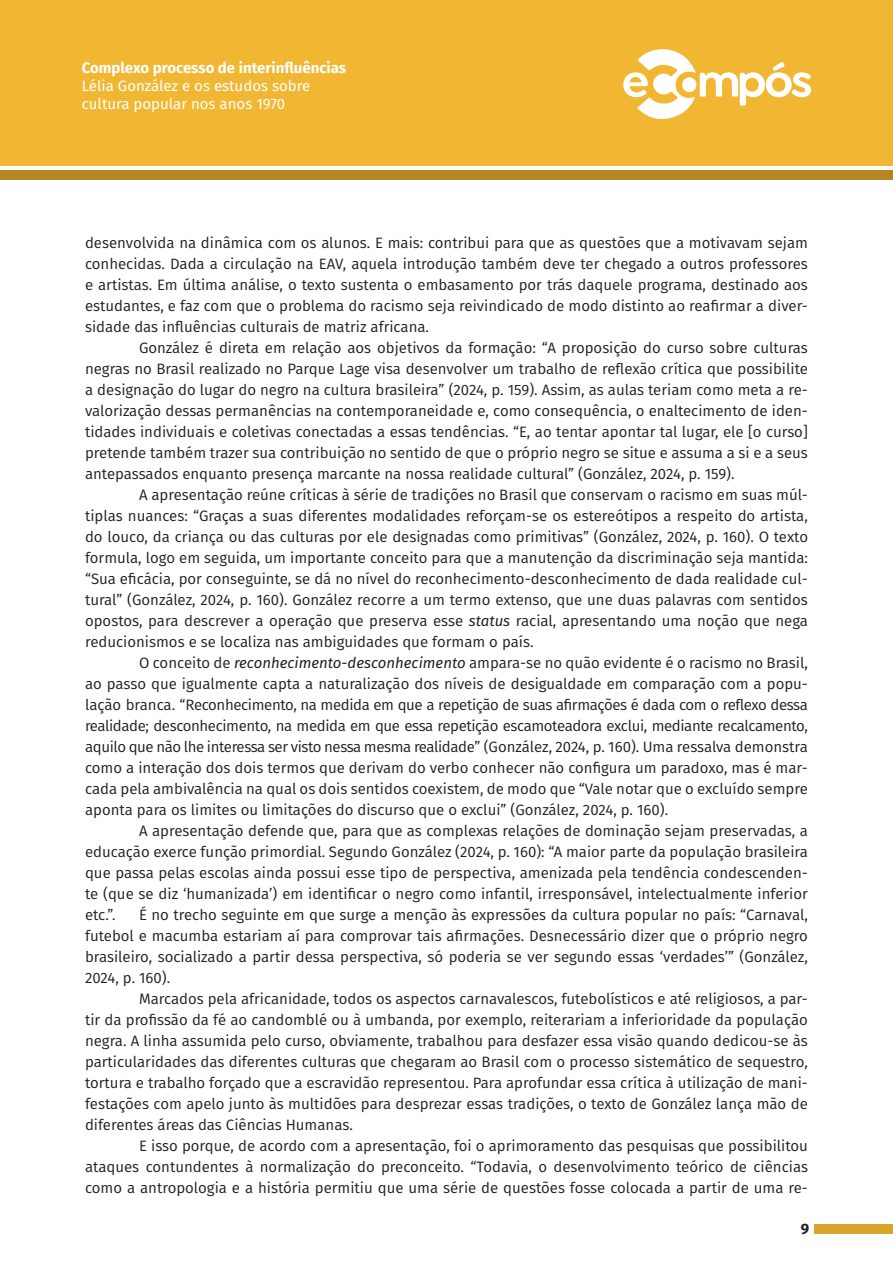
<style>
.page{position:relative;width:893px;height:1263px;background:#fff}
.page>*{position:absolute;margin:0;border:0;box-sizing:border-box;transform-origin:0 0}
.Texto{font:15px/21px "Fira Sans";color:#231f20;text-align:justify}
.t1{font:15px/18px "Fira Sans";color:#fff}
.t2{font:700 15px "Fira Sans";color:#fff}
.t3{font:700 15px "Fira Sans";color:#231f20}
.s1{font-style:italic}
</style>
<div class="page">
<div style="left:0;top:0;width:893px;height:166px;background:#f2b732"></div>
<div style="left:0;top:170px;width:893px;height:10px;background:#b48723"></div>
<div style="left:814px;top:1224px;width:79px;height:9px;background:#d9a42c"></div>
<svg style="left:623px;top:49px;width:188px;height:70px"></svg>
<p class="t2" style="left:82px;top:55px;width:266px">Complexo processo de interinfluências</p>
<p class="t1" style="left:82px;top:76px;width:230px">Lélia González e os estudos sobre cultura popular nos anos 1970</p>
<p class="Texto" style="left:85px;top:232px;width:724px">desenvolvida na dinâmica com os alunos. E mais: contribui para que as questões que a motivavam sejam conhecidas. Dada a circulação na EAV, aquela introdução também deve ter chegado a outros professores e artistas. Em última análise, o texto sustenta o embasamento por trás daquele programa, destinado aos estudantes, e faz com que o problema do racismo seja reivindicado de modo distinto ao reafirmar a diver&shy;sidade das influências culturais de matriz africana.</p>
<p class="Texto" style="left:85px;top:337px;width:724px;text-indent:54px">González é direta em relação aos objetivos da formação: “A proposição do curso sobre culturas negras no Brasil realizado no Parque Lage visa desenvolver um trabalho de reflexão crítica que possibilite a designação do lugar do negro na cultura brasileira” (2024, p. 159). Assim, as aulas teriam como meta a re&shy;valorização dessas permanências na contemporaneidade e, como consequência, o enaltecimento de iden&shy;tidades individuais e coletivas conectadas a essas tendências. “E, ao tentar apontar tal lugar, ele [o curso] pretende também trazer sua contribuição no sentido de que o próprio negro se situe e assuma a si e a seus antepassados enquanto presença marcante na nossa realidade cultural” (González, 2024, p. 159).</p>
<p class="Texto" style="left:85px;top:484px;width:724px;text-indent:54px">A apresentação reúne críticas à série de tradições no Brasil que conservam o racismo em suas múl&shy;tiplas nuances: “Graças a suas diferentes modalidades reforçam-se os estereótipos a respeito do artista, do louco, da criança ou das culturas por ele designadas como primitivas” (González, 2024, p. 160). O texto formula, logo em seguida, um importante conceito para que a manutenção da discriminação seja mantida: “Sua eficácia, por conseguinte, se dá no nível do reconhecimento-desconhecimento de dada realidade cul&shy;tural” (González, 2024, p. 160). González recorre a um termo extenso, que une duas palavras com sentidos opostos, para descrever a operação que preserva esse <span class="s1">status</span> racial, apresentando uma noção que nega reducionismos e se localiza nas ambiguidades que formam o país.</p>
<p class="Texto" style="left:85px;top:652px;width:724px;text-indent:54px">O conceito de <span class="s1">reconhecimento-desconhecimento</span> ampara-se no quão evidente é o racismo no Brasil, ao passo que igualmente capta a naturalização dos níveis de desigualdade em comparação com a popu&shy;lação branca. “Reconhecimento, na medida em que a repetição de suas afirmações é dada com o reflexo dessa realidade; desconhecimento, na medida em que essa repetição escamoteadora exclui, mediante recalcamento, aquilo que não lhe interessa ser visto nessa mesma realidade” (González, 2024, p. 160). Uma ressalva demonstra como a interação dos dois termos que derivam do verbo conhecer não configura um paradoxo, mas é mar&shy;cada pela ambivalência na qual os dois sentidos coexistem, de modo que “Vale notar que o excluído sempre aponta para os limites ou limitações do discurso que o exclui” (González, 2024, p. 160).</p>
<p class="Texto" style="left:85px;top:820px;width:724px;text-indent:54px">A apresentação defende que, para que as complexas relações de dominação sejam preservadas, a educação exerce função primordial. Segundo González (2024, p. 160): “A maior parte da população brasileira que passa pelas escolas ainda possui esse tipo de perspectiva, amenizada pela tendência condescenden&shy;te (que se diz ‘humanizada’) em identificar o negro como infantil, irresponsável, intelectualmente inferior etc.”.</p>
<p class="Texto" style="left:85px;top:904px;width:724px;text-indent:54px">É no trecho seguinte em que surge a menção às expressões da cultura popular no país: “Carnaval, futebol e macumba estariam aí para comprovar tais afirmações. Desnecessário dizer que o próprio negro brasileiro, socializado a partir dessa perspectiva, só poderia se ver segundo essas ‘verdades’” (González, 2024, p. 160).</p>
<p class="Texto" style="left:85px;top:988px;width:724px;text-indent:54px">Marcados pela africanidade, todos os aspectos carnavalescos, futebolísticos e até religiosos, a par&shy;tir da profissão da fé ao candomblé ou à umbanda, por exemplo, reiterariam a inferioridade da população negra. A linha assumida pelo curso, obviamente, trabalhou para desfazer essa visão quando dedicou-se às particularidades das diferentes culturas que chegaram ao Brasil com o processo sistemático de sequestro, tortura e trabalho forçado que a escravidão representou. Para aprofundar essa crítica à utilização de mani&shy;festações com apelo junto às multidões para desprezar essas tradições, o texto de González lança mão de diferentes áreas das Ciências Humanas.</p>
<p class="Texto" style="left:85px;top:1135px;width:724px;text-indent:54px">E isso porque, de acordo com a apresentação, foi o aprimoramento das pesquisas que possibilitou ataques contundentes à normalização do preconceito. “Todavia, o desenvolvimento teórico de ciências como a antropologia e a história permitiu que uma série de questões fosse colocada a partir de uma re-</p>
<p class="t3" style="left:801px;top:1216px;width:10px">9</p>
</div>
